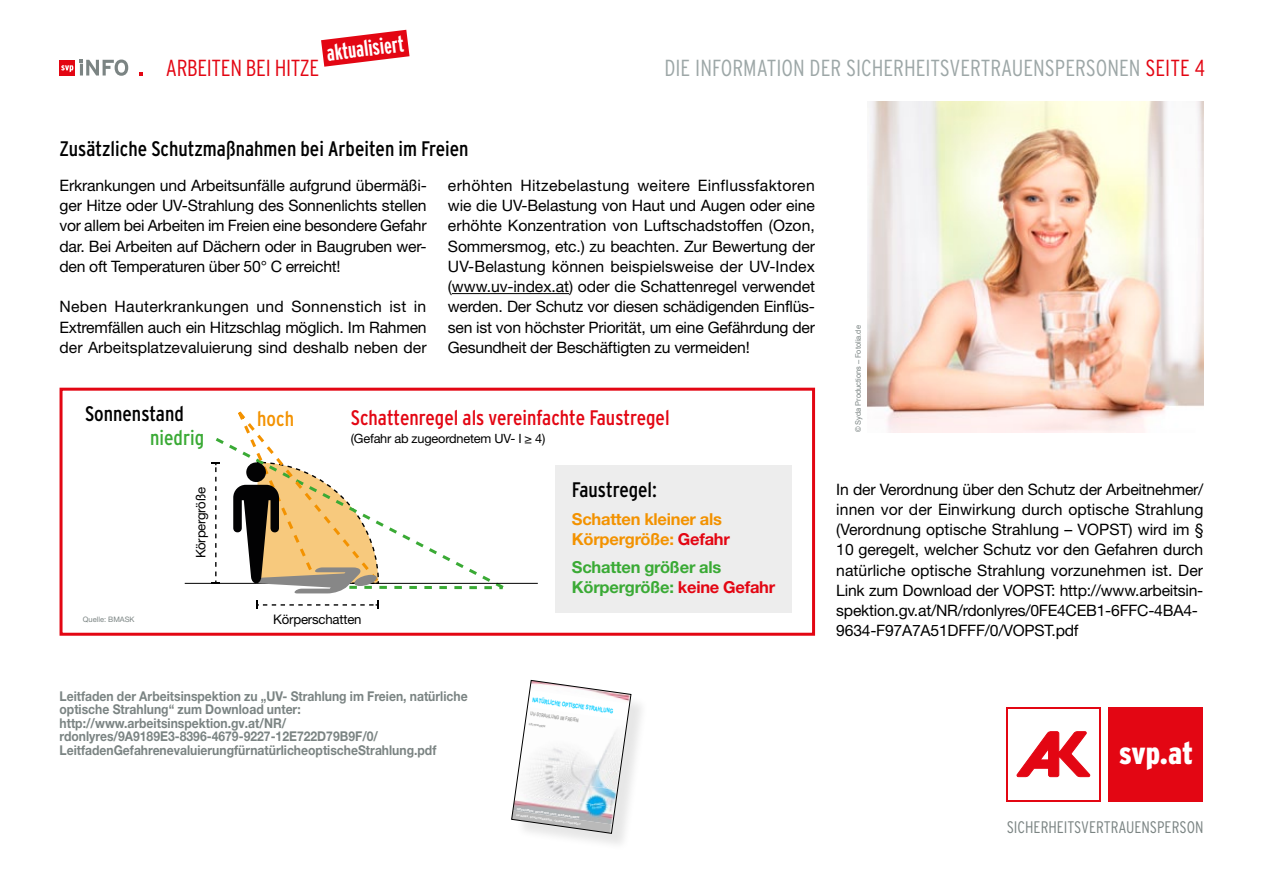
<style>
.page{position:relative;width:1263px;height:893px;background:#fff}
.page>*{position:absolute;margin:0;border:0;box-sizing:border-box;transform-origin:0 0}
.t1{font:900 condensed 31.2px "Interstate";color:#fff}
.t2{font:300 condensed 23.25px "Interstate";color:#9da7a7}
.t3{font:300 condensed 23.25px "Interstate";color:#e30613}
.t4{font:700 extra-condensed 22.5px "Interstate";color:#fff}
.t5{font:condensed 21px "Interstate";color:#000}
.t6{font:condensed 21px "Interstate";color:#e30613}
.t7{font:condensed 21px "Interstate";color:#3aaa35}
.t8{font:condensed 21px "Interstate";color:#f39200}
.t9{font:300 condensed 16.65px "Interstate";color:#7b8483}
.t10{font:700 16.5px/20.2px "Helvetica Neue LT Pro";letter-spacing:-.015em;color:#3aaa35}
.t11{font:700 16.5px/20.2px "Helvetica Neue LT Pro";letter-spacing:-.015em;color:#f39200}
.t12{font:15.75px/20.2px "Helvetica Neue LT Pro";letter-spacing:-.015em;color:#000;text-align:justify}
.t13{font:700 13.5px/13.5px "Helvetica Neue LT Pro";color:#7b8483;scale:.9 1}
.t14{font:13.2px "Helvetica Neue LT Pro";letter-spacing:-.015em;color:#000}
.t15{font:12.75px "Helvetica Neue LT Pro";letter-spacing:-.015em;color:#000}
.t16{font:7.5px "Arial";color:#7b8483}
.t17{font:7.5px "Helvetica Neue LT Pro";color:#7b8483}
.t18{font:700 6.3px "Arial";color:#0cf;scale:.7 1}
.t19{font:700 5.25px "Arial";color:#9d9d9c;scale:.7 1}
.t20{font:700 3px "Arial";color:#fff}
.t21{font:700 3px "Arial";color:#9d9d9c}
.t22{font:700 2.55px "Arial";color:#fff}
.s1{color:#e30613}
</style>
<div class="page">
<svg style="left:1007px;top:707px;width:94px;height:94px"></svg>
<div style="left:1008px;top:709px;width:91px;height:90px;background:#fff"></div>
<svg style="left:1017px;top:732px;width:73px;height:45px"></svg>
<div style="left:1109px;top:707px;width:94px;height:94px;background:#e30613"></div>
<div style="left:59px;top:60px;width:16px;height:16px;background:#e30613"></div>
<svg style="left:61px;top:65px;width:12px;height:7px"></svg>
<svg style="left:80px;top:60px;width:48px;height:16px"></svg>
<div style="left:60px;top:388px;width:755px;height:248px;background:#fff;border:3px solid #e30613"></div>
<hr style="left:452px;top:293px;width:117px;height:1px;background:#000">
<img style="left:867px;top:101px;width:336px;height:331px">
<div style="left:514px;top:683px;width:135px;height:169px;background:#000;opacity:.1"></div>
<svg style="left:511px;top:680px;width:120px;height:154px"></svg>
<svg style="left:321px;top:30px;width:88px;height:37px"></svg>
<hr style="left:185px;top:583px;width:353px;height:1px;background:#000">
<svg style="left:211px;top:462px;width:9px;height:121px"></svg>
<svg style="left:256px;top:600px;width:122px;height:9px"></svg>
<svg style="left:233px;top:411px;width:270px;height:182px"></svg>
<div style="left:246px;top:462px;width:20px;height:20px;background:#020203;border-radius:50%"></div>
<div style="left:555px;top:466px;width:237px;height:147px;background:#ededed"></div>
<h3 class="t4" style="left:325px;top:41px;width:79px;rotate:-7deg">aktualisiert</h3>
<h2 class="t3" style="left:166px;top:55px;width:155px">ARBEITEN BEI HITZE</h2>
<h2 class="t2" style="left:664px;top:55px;width:542px">DIE INFORMATION DER SICHERHEITSVERTRAUENSPERSONEN <span class="s1">SEITE 4</span></h2>
<h3 class="t5" style="left:60px;top:137px;width:411px">Zusätzliche Schutzmaßnahmen bei Arbeiten im Freien</h3>
<p class="t12" style="left:60px;top:175px;width:369px">Erkrankungen und Arbeitsunfälle aufgrund übermäßi&shy;ger Hitze oder UV-Strahlung des Sonnenlichts stellen vor allem bei Arbeiten im Freien eine besondere Gefahr dar. Bei Arbeiten auf Dächern oder in Baugruben wer&shy;den oft Temperaturen über 50° C erreicht!</p>
<p class="t12" style="left:60px;top:296px;width:369px">Neben Hauterkrankungen und Sonnenstich ist in Extremfällen auch ein Hitzschlag möglich. Im Rahmen der Arbeitsplatzevaluierung sind deshalb neben der</p>
<p class="t12" style="left:448px;top:175px;width:369px">erhöhten Hitzebelastung weitere Einflussfaktoren wie die UV-Belastung von Haut und Augen oder eine erhöhte Konzentration von Luftschadstoffen (Ozon, Sommersmog, etc.) zu beachten. Zur Bewertung der UV-Belastung können beispielsweise der UV-Index (www.uv-index.at) oder die Schattenregel verwendet werden. Der Schutz vor diesen schädigenden Einflüs&shy;sen ist von höchster Priorität, um eine Gefährdung der Gesundheit der Beschäftigten zu vermeiden!</p>
<h3 class="t5" style="left:85px;top:402px;width:100px">Sonnenstand</h3>
<h3 class="t7" style="left:150px;top:425px;width:55px">niedrig</h3>
<h3 class="t8" style="left:257px;top:407px;width:38px">hoch</h3>
<h3 class="t6" style="left:351px;top:406px;width:320px">Schattenregel als vereinfachte Faustregel</h3>
<p class="t15" style="left:351px;top:431px;width:196px">(Gefahr ab zugeordnetem UV- I ≥ 4)</p>
<p class="t17" style="left:83px;top:615px;width:53px">Quelle: BMASK</p>
<p class="t14" style="left:193px;top:558px;width:73px;rotate:-90deg">Körpergröße</p>
<h3 class="t5" style="left:572px;top:478px;width:87px">Faustregel:</h3>
<p class="t11" style="left:572px;top:508px;width:159px">Schatten kleiner als<br>Körpergröße: <span class="s1">Gefahr</span></p>
<p class="t10" style="left:572px;top:556px;width:205px">Schatten größer als<br>Körpergröße: <span class="s1">keine Gefahr</span></p>
<p class="t14" style="left:273px;top:611px;width:90px">Körperschatten</p>
<p class="t13" style="left:60px;top:689px;width:455px">Leitfaden der Arbeitsinspektion zu „UV- Strahlung im Freien, natürliche optische Strahlung“ zum Download unter: http://www.arbeitsinspektion.gv.at/NR/ rdonlyres/9A9189E3-8396-4679-9227-12E722D79B9F/0/ LeitfadenGefahrenevaluierungfürnatürlicheoptischeStrahlung.pdf</p>
<p class="t18" style="left:533px;top:696px;width:118px;rotate:8deg">NATÜRLICHE OPTISCHE STRAHLUNG</p>
<p class="t19" style="left:531px;top:710px;width:71px;rotate:8deg">UV-STRAHLUNG IM FREIEN</p>
<p class="t21" style="left:529px;top:722px;width:18px;rotate:8deg">LEITFADEN</p>
<p class="t20" style="left:517px;top:807px;width:64px;rotate:8deg">GEFAHREN, BEURTEILUNG, MASZNAHMEN</p>
<p class="t22" style="left:516px;top:813px;width:67px;rotate:8deg">UV-INDEX, SCHATTENREGEL, JAHRES-/TAGESZEIT</p>
<p class="t16" style="left:853px;top:432px;width:109px;rotate:-90deg">© Syda Productions – Fotolia.de</p>
<p class="t12" style="left:836px;top:478px;width:369px;text-align:left">In der Verordnung über den Schutz der Arbeitnehmer/ innen vor der Einwirkung durch optische Strahlung (Verordnung optische Strahlung – VOPST) wird im § 10 geregelt, welcher Schutz vor den Gefahren durch natürliche optische Strahlung vorzunehmen ist. Der Link zum Download der VOPST: http://www.arbeitsin&shy;spektion.gv.at/NR/rdonlyres/0FE4CEB1-6FFC-4BA4- 9634-F97A7A51DFFF/0/VOPST.pdf</p>
<h1 class="t1" style="left:1119px;top:735px;width:76px">svp.at</h1>
<p class="t9" style="left:1007px;top:818px;width:198px">SICHERHEITSVERTRAUENSPERSON</p>
</div>
